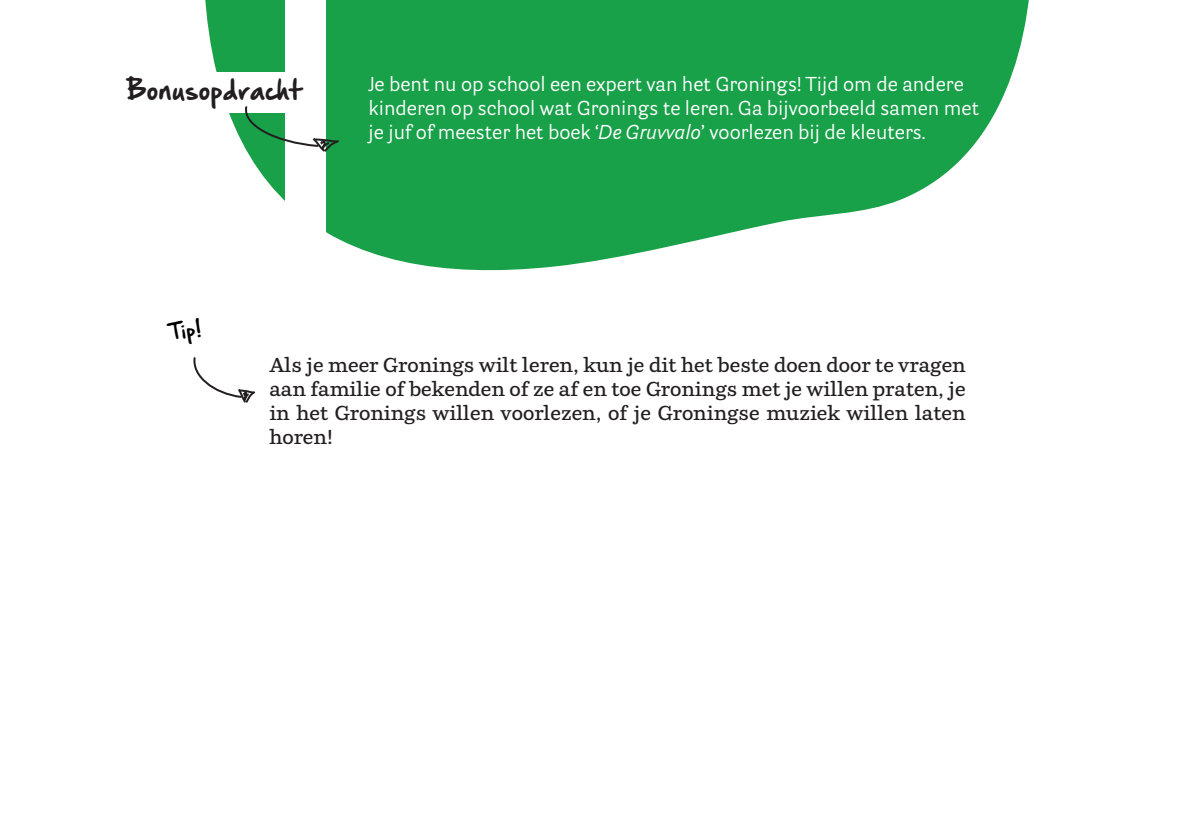
<style>
.page{position:relative;width:1191px;height:840px;background:#fff}
.page>*{position:absolute;margin:0;border:0;box-sizing:border-box;transform-origin:0 0}
.t1{font:24px "Hand Of Sean Demo";color:#231f20}
.t2{font:600 20px/24px "Parry";color:#231f20;text-align:justify}
.t3{font:20px/24px "Parry Grotesque";color:#fff}
.t4{font:18px "Hand Of Sean Demo";color:#000}
.s1{font-style:italic}
</style>
<div class="page">
<svg style="left:205px;top:0;width:824px;height:271px;fill:#18a149"></svg>
<div style="left:285px;top:0;width:41px;height:363px;background:#fff"></div>
<div style="left:54px;top:72px;width:248px;height:41px;background:#fff"></div>
<svg style="left:243px;top:105px;width:98px;height:62px"></svg>
<svg style="left:193px;top:357px;width:63px;height:46px"></svg>
<p class="t1" style="left:127px;top:78px;width:176px">Bonusopdracht</p>
<p class="t3" style="left:369px;top:72px;width:612px">Je bent nu op school een expert van het Gronings! Tijd om de andere kinderen op school wat Gronings te leren. Ga bijvoorbeeld samen met je juf of meester het boek ‘<span class="s1">De Gruvvalo</span>’ voorlezen bij de kleuters.</p>
<p class="t4" style="left:168px;top:324px;width:34px;rotate:-8deg">Tip!</p>
<p class="t2" style="left:269px;top:352px;width:698px">Als je meer Gronings wilt leren, kun je dit het beste doen door te vragen aan familie of bekenden of ze af en toe Gronings met je willen praten, je in het Gronings willen voorlezen, of je Groningse muziek willen laten horen!</p>
</div>
